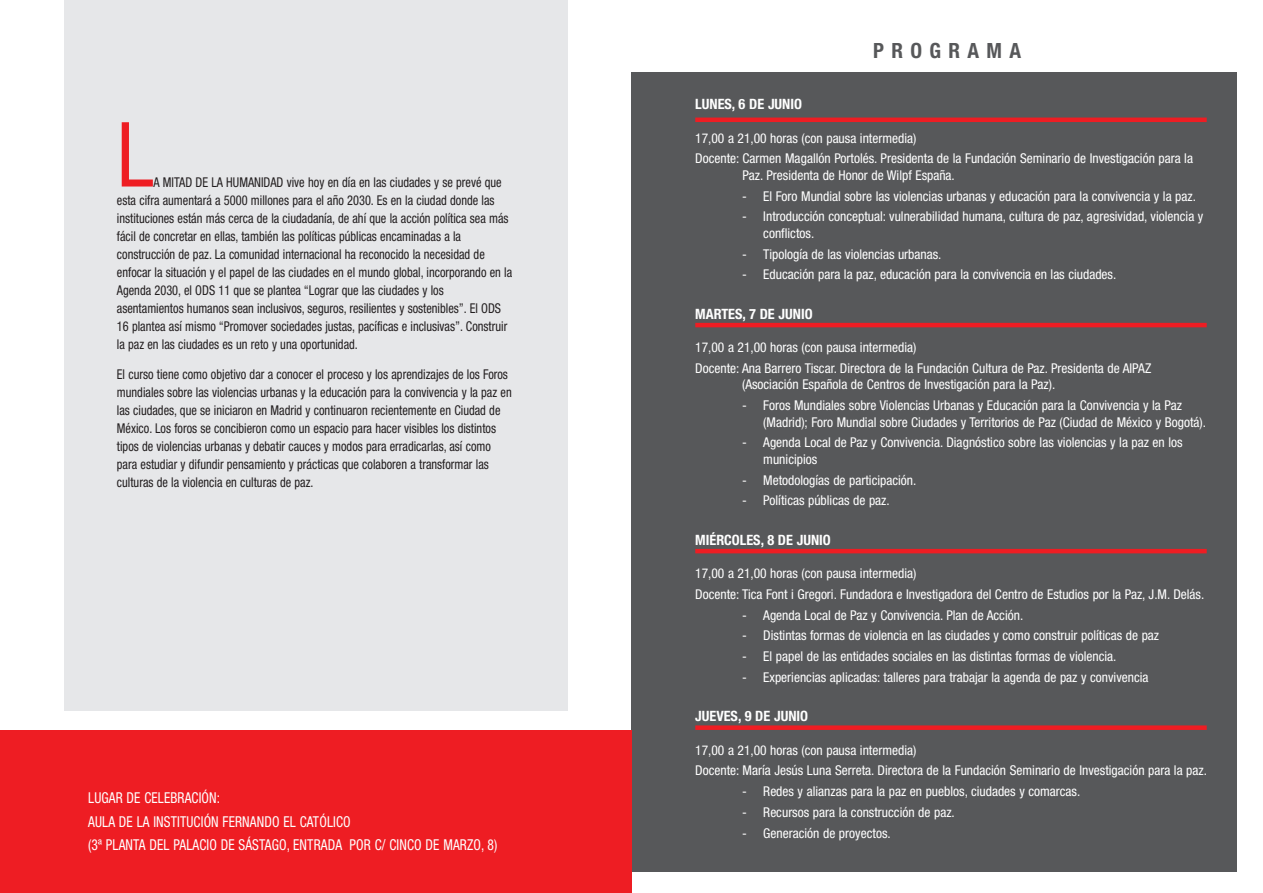
<style>
.page{position:relative;width:1263px;height:893px;background:#fff}
.page>*{position:absolute;margin:0;border:0;box-sizing:border-box;transform-origin:0 0}
.t1{font:condensed 90px "Helvetica Neue LT Std";color:#ee1d23;scale:.92 1}
.t2{font:700 condensed 21px "Helvetica Neue LT Std";letter-spacing:.35em;color:#57585a}
.t3{font:condensed 15px "Helvetica Neue LT Std";letter-spacing:.01em;color:#fff;scale:.9 1}
.Dia_mes{font:700 condensed 14.25px "Helvetica Neue LT Std";color:#fff}
.t4{font:condensed 13.5px/16.5px "Helvetica Neue LT Std";color:#fff}
.t5{font:condensed 13.5px/18px "Helvetica Neue LT Std";color:#231f20;scale:.91 1}
</style>
<div class="page">
<div style="left:64px;top:0;width:504px;height:710px;background:#e6e7e9"></div>
<div style="left:631px;top:72px;width:606px;height:800px;background:#57585a"></div>
<hr style="left:695px;top:118px;width:512px;height:4px;background:#ee1d23">
<hr style="left:695px;top:323px;width:512px;height:4px;background:#ee1d23">
<hr style="left:695px;top:549px;width:512px;height:4px;background:#ee1d23">
<div style="left:695px;top:725px;width:512px;height:5px;background:#ee1d23"></div>
<div style="left:0;top:730px;width:631px;height:163px;background:#ee1d23"></div>
<p class="t1" style="left:117px;top:103px;width:41px">L</p>
<p class="t5" style="left:117px;top:173px;width:436px;text-indent:37px">A MITAD DE LA HUMANIDAD vive hoy en día en las ciudades y se prevé que esta cifra aumentará a 5000 millones para el año 2030. Es en la ciudad donde las instituciones están más cerca de la ciudadanía, de ahí que la acción política sea más fácil de concretar en ellas, también las políticas públicas encaminadas a la construcción de paz. La comunidad internacional ha reconocido la necesidad de enfocar la situación y el papel de las ciudades en el mundo global, incorporando en la Agenda 2030, el ODS 11 que se plantea “Lograr que las ciudades y los asentamientos humanos sean inclusivos, seguros, resilientes y sostenibles”. El ODS 16 plantea así mismo “Promover sociedades justas, pacíficas e inclusivas”. Construir la paz en las ciudades es un reto y una oportunidad.</p>
<p class="t5" style="left:117px;top:365px;width:435px">El curso tiene como objetivo dar a conocer el proceso y los aprendizajes de los Foros mundiales sobre las violencias urbanas y la educación para la convivencia y la paz en las ciudades, que se iniciaron en Madrid y continuaron recientemente en Ciudad de México. Los foros se concibieron como un espacio para hacer visibles los distintos tipos de violencias urbanas y debatir cauces y modos para erradicarlas, así como para estudiar y difundir pensamiento y prácticas que colaboren a transformar las culturas de la violencia en culturas de paz.</p>
<p class="t3" style="left:88px;top:789px;width:148px">LUGAR DE CELEBRACIÓN:</p>
<p class="t3" style="left:88px;top:813px;width:293px">AULA DE LA INSTITUCIÓN FERNANDO EL CATÓLICO</p>
<p class="t3" style="left:88px;top:836px;width:456px">(3ª PLANTA DEL PALACIO DE SÁSTAGO, ENTRADA POR C/ CINCO DE MARZO, 8)</p>
<p class="t2" style="left:873px;top:37px;width:149px">PROGRAMA</p>
<p class="Dia_mes" style="left:695px;top:95px;width:108px">LUNES, 6 DE JUNIO</p>
<p class="t4" style="left:695px;top:129px;width:223px">17,00 a 21,00 horas (con pausa intermedia)</p>
<p class="t4" style="left:742px;top:150px;width:452px;text-indent:-47px">Docente: Carmen Magallón Portolés. Presidenta de la Fundación Seminario de Investigación para la<br>Paz. Presidenta de Honor de Wilpf España.</p>
<p class="t4" style="left:742px;top:187px;width:455px">- El Foro Mundial sobre las violencias urbanas y educación para la convivencia y la paz.</p>
<p class="t4" style="left:763px;top:208px;width:442px;text-indent:-21px">- Introducción conceptual: vulnerabilidad humana, cultura de paz, agresividad, violencia y conflictos.</p>
<p class="t4" style="left:742px;top:245px;width:201px">- Tipología de las violencias urbanas.</p>
<p class="t4" style="left:742px;top:266px;width:376px">- Educación para la paz, educación para la convivencia en las ciudades.</p>
<p class="Dia_mes" style="left:695px;top:305px;width:119px">MARTES, 7 DE JUNIO</p>
<p class="t4" style="left:695px;top:339px;width:223px">17,00 a 21,00 horas (con pausa intermedia)</p>
<p class="t4" style="left:742px;top:360px;width:411px;text-indent:-47px">Docente: Ana Barrero Tiscar. Directora de la Fundación Cultura de Paz. Presidenta de AIPAZ (Asociación Española de Centros de Investigación para la Paz).</p>
<p class="t4" style="left:763px;top:397px;width:444px;text-indent:-21px">- Foros Mundiales sobre Violencias Urbanas y Educación para la Convivencia y la Paz (Madrid); Foro Mundial sobre Ciudades y Territorios de Paz (Ciudad de México y Bogotá).</p>
<p class="t4" style="left:763px;top:434px;width:421px;text-indent:-21px">- Agenda Local de Paz y Convivencia. Diagnóstico sobre las violencias y la paz en los municipios</p>
<p class="t4" style="left:742px;top:471px;width:176px">- Metodologías de participación.</p>
<p class="t4" style="left:742px;top:492px;width:149px">- Políticas públicas de paz.</p>
<p class="Dia_mes" style="left:695px;top:531px;width:137px">MIÉRCOLES, 8 DE JUNIO</p>
<p class="t4" style="left:695px;top:565px;width:223px">17,00 a 21,00 horas (con pausa intermedia)</p>
<p class="t4" style="left:695px;top:586px;width:511px">Docente: Tica Font i Gregori. Fundadora e Investigadora del Centro de Estudios por la Paz, J.M. Delás.</p>
<p class="t4" style="left:742px;top:606px;width:283px">- Agenda Local de Paz y Convivencia. Plan de Acción.</p>
<p class="t4" style="left:742px;top:627px;width:419px">- Distintas formas de violencia en las ciudades y como construir políticas de paz</p>
<p class="t4" style="left:742px;top:648px;width:376px">- El papel de las entidades sociales en las distintas formas de violencia.</p>
<p class="t4" style="left:742px;top:669px;width:408px">- Experiencias aplicadas: talleres para trabajar la agenda de paz y convivencia</p>
<p class="Dia_mes" style="left:695px;top:707px;width:114px">JUEVES, 9 DE JUNIO</p>
<p class="t4" style="left:695px;top:742px;width:223px">17,00 a 21,00 horas (con pausa intermedia)</p>
<p class="t4" style="left:695px;top:762px;width:513px">Docente: María Jesús Luna Serreta. Directora de la Fundación Seminario de Investigación para la paz.</p>
<p class="t4" style="left:742px;top:783px;width:340px">- Redes y alianzas para la paz en pueblos, ciudades y comarcas.</p>
<p class="t4" style="left:742px;top:804px;width:214px">- Recursos para la construcción de paz.</p>
<p class="t4" style="left:742px;top:825px;width:150px">- Generación de proyectos.</p>
</div>
